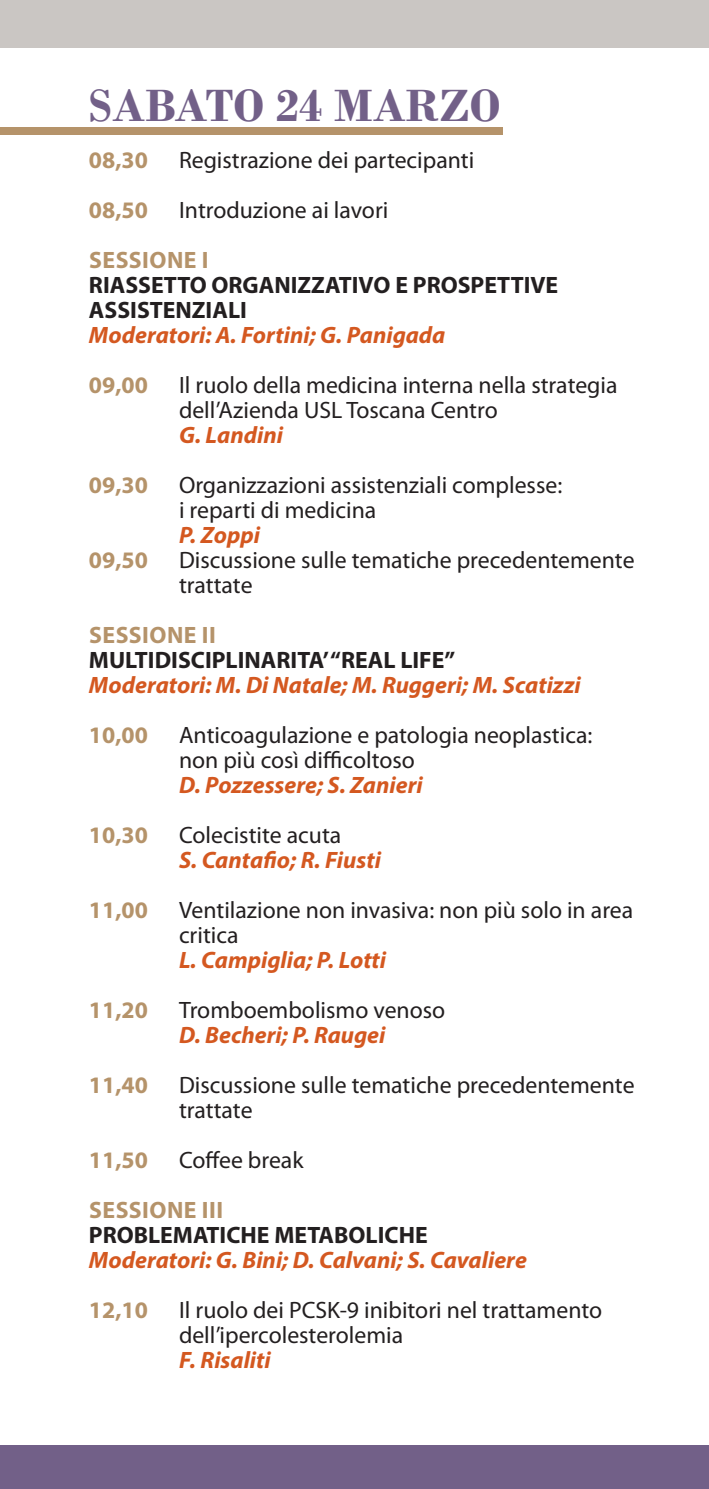
<style>
.page{position:relative;width:709px;height:1489px;background:#fff}
.page>*{position:absolute;margin:0;border:0;box-sizing:border-box;transform-origin:0 0}
.t1{font:700 47.5px "Bodoni";color:#726088}
.t2{font:23.75px/25px "Myriad Pro";color:#231f20}
.t3{font:italic 700 23.75px "Myriad Pro";color:#d45820}
.t4{font:700 23.75px "Myriad Pro";color:#231f20}
.t5{font:700 23.75px "Myriad Pro";letter-spacing:.01em;color:#b5936a}
</style>
<div class="page">
<div style="left:0;top:0;width:709px;height:47px;background:#cac6c3"></div>
<div style="left:0;top:1444px;width:709px;height:44px;background:#726088"></div>
<div style="left:0;top:127px;width:502px;height:8px;background:#b5936a"></div>
<p class="t1" style="left:89px;top:77px;width:413px">SABATO 24 MARZO</p>
<p class="t5" style="left:89px;top:144px;width:60px">08,30</p>
<p class="t2" style="left:179px;top:148px;width:297px">Registrazione dei partecipanti</p>
<p class="t5" style="left:89px;top:194px;width:60px">08,50</p>
<p class="t2" style="left:179px;top:198px;width:211px">Introduzione ai lavori</p>
<p class="t5" style="left:89px;top:244px;width:121px">SESSIONE I</p>
<p class="t4" style="left:89px;top:269px;width:471px">RIASSETTO ORGANIZZATIVO E PROSPETTIVE</p>
<p class="t4" style="left:89px;top:294px;width:159px">ASSISTENZIALI</p>
<p class="t3" style="left:89px;top:319px;width:358px">Moderatori: A. Fortini; G. Panigada</p>
<p class="t5" style="left:89px;top:369px;width:60px">09,00</p>
<p class="t2" style="left:179px;top:373px;width:440px">Il ruolo della medicina interna nella strategia</p>
<p class="t2" style="left:179px;top:398px;width:320px">dell’Azienda USL Toscana Centro</p>
<p class="t3" style="left:179px;top:419px;width:106px">G. Landini</p>
<p class="t5" style="left:89px;top:469px;width:60px">09,30</p>
<p class="t2" style="left:179px;top:473px;width:385px">Organizzazioni assistenziali complesse:</p>
<p class="t2" style="left:179px;top:498px;width:199px">i reparti di medicina</p>
<p class="t3" style="left:179px;top:519px;width:82px">P. Zoppi</p>
<p class="t5" style="left:89px;top:544px;width:60px">09,50</p>
<p class="t2" style="left:179px;top:548px;width:457px">Discussione sulle tematiche precedentemente trattate</p>
<p class="t5" style="left:89px;top:619px;width:128px">SESSIONE II</p>
<p class="t4" style="left:89px;top:644px;width:368px">MULTIDISCIPLINARITA’ “REAL LIFE”</p>
<p class="t3" style="left:89px;top:669px;width:493px">Moderatori: M. Di Natale; M. Ruggeri; M. Scatizzi</p>
<p class="t5" style="left:89px;top:719px;width:60px">10,00</p>
<p class="t2" style="left:179px;top:723px;width:415px">Anticoagulazione e patologia neoplastica:</p>
<p class="t2" style="left:179px;top:748px;width:237px">non più così difficoltoso</p>
<p class="t3" style="left:179px;top:769px;width:245px">D. Pozzessere; S. Zanieri</p>
<p class="t5" style="left:89px;top:819px;width:60px">10,30</p>
<p class="t2" style="left:179px;top:823px;width:164px">Colecistite acuta</p>
<p class="t3" style="left:179px;top:844px;width:203px">S. Cantafio; R. Fiusti</p>
<p class="t5" style="left:89px;top:894px;width:60px">11,00</p>
<p class="t2" style="left:179px;top:898px;width:456px">Ventilazione non invasiva: non più solo in area critica</p>
<p class="t3" style="left:179px;top:944px;width:209px">L. Campiglia; P. Lotti</p>
<p class="t5" style="left:89px;top:994px;width:60px">11,20</p>
<p class="t2" style="left:179px;top:998px;width:268px">Tromboembolismo venoso</p>
<p class="t3" style="left:179px;top:1019px;width:208px">D. Becheri; P. Raugei</p>
<p class="t5" style="left:89px;top:1069px;width:60px">11,40</p>
<p class="t2" style="left:179px;top:1073px;width:457px">Discussione sulle tematiche precedentemente trattate</p>
<p class="t5" style="left:89px;top:1144px;width:60px">11,50</p>
<p class="t2" style="left:179px;top:1148px;width:126px">Coffee break</p>
<p class="t5" style="left:89px;top:1194px;width:135px">SESSIONE III</p>
<p class="t4" style="left:89px;top:1219px;width:340px">PROBLEMATICHE METABOLICHE</p>
<p class="t3" style="left:89px;top:1244px;width:439px">Moderatori: G. Bini; D. Calvani; S. Cavaliere</p>
<p class="t5" style="left:89px;top:1294px;width:60px">12,10</p>
<p class="t2" style="left:179px;top:1298px;width:424px">Il ruolo dei PCSK-9 inibitori nel trattamento</p>
<p class="t2" style="left:179px;top:1323px;width:226px">dell’ipercolesterolemia</p>
<p class="t3" style="left:179px;top:1344px;width:93px">F. Risaliti</p>
</div>
